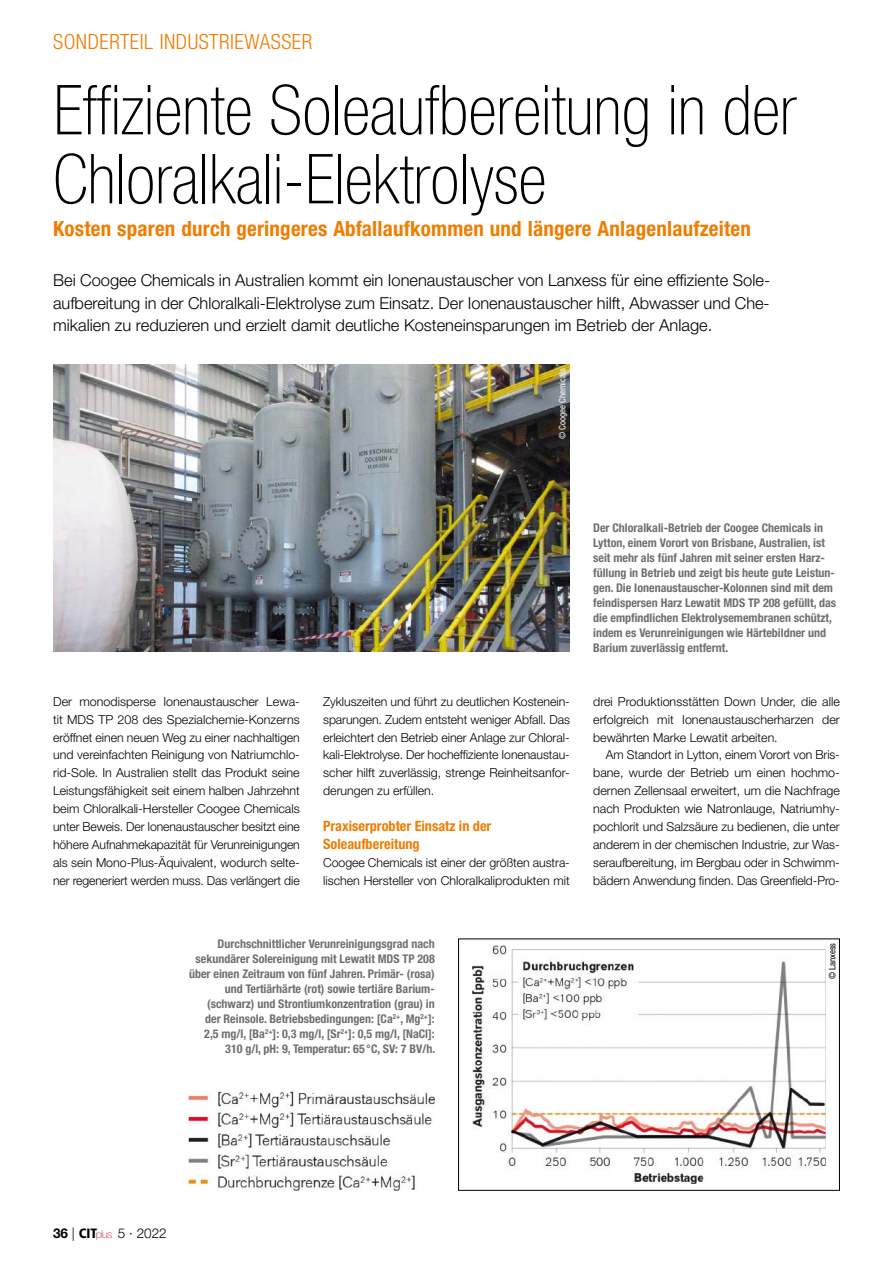
<style>
.page{position:relative;width:893px;height:1263px;background:#fff}
.page>*{position:absolute;margin:0;border:0;box-sizing:border-box;transform-origin:0 0}
.t1{font:100 condensed 69px/69px "Helvetica Neue LT Std";color:#000}
.t2{font:700 condensed 21px "Helvetica Neue LT Std";letter-spacing:.01em;color:#ef7d00}
.t3{font:300 condensed 21px "Helvetica Neue LT Std";letter-spacing:.025em;color:#ef7d00}
.t4{font:300 16.5px/22.5px "Helvetica Neue LT Std";color:#000;text-align:justify}
.t5{font:700 condensed 14.25px/18px "Helvetica Neue LT Std";color:#ef7d00}
.t6{font:300 13.5px "Helvetica Neue LT Std";color:#000}
.t7{font:300 12.3px/18px "Helvetica Neue LT Std";color:#000;text-align:justify}
.t8{font:700 condensed 12px/15px "Helvetica Neue LT Std";color:#706f6f}
.t9{font:condensed 9px "Helvetica Neue LT Std";color:#fff}
.t10{font:condensed 9px "Helvetica Neue LT Std";color:#000}
.s1{font-weight:700}
.s2{font-family:"Frutiger LT Std";font-weight:900;font-stretch:condensed}
.s3{font-weight:100;font-size:10.65px;color:#ce1531}
</style>
<div class="page">
<img style="left:53px;top:364px;width:517px;height:288px">
<img style="left:473px;top:945px;width:352px;height:239px">
<div style="left:458px;top:938px;width:382px;height:253px;border:1px solid #000"></div>
<img style="left:188px;top:1091px;width:247px;height:100px">
<h2 class="t3" style="left:53px;top:29px;width:261px">SONDERTEIL INDUSTRIEWASSER</h2>
<h1 class="t1" style="left:53px;top:75px;width:745px">Effiziente Soleaufbereitung in der<br>Chloralkali-Elektrolyse</h1>
<h2 class="t2" style="left:53px;top:216px;width:699px">Kosten sparen durch geringeres Abfallaufkommen und längere Anlagenlaufzeiten</h2>
<p class="t4" style="left:53px;top:269px;width:718px">Bei Coogee Chemicals in Australien kommt ein Ionenaustauscher von Lanxess für eine effiziente Sole&shy;aufbereitung in der Chloralkali-Elektrolyse zum Einsatz. Der Ionenaustauscher hilft, Abwasser und Che&shy;mikalien zu reduzieren und erzielt damit deutliche Kosteneinsparungen im Betrieb der Anlage.</p>
<p class="t9" style="left:557px;top:439px;width:72px;rotate:-90deg">© Coogee Chemicals</p>
<p class="t7" style="left:53px;top:692px;width:248px">Der monodisperse Ionenaustauscher Lewa&shy;tit MDS TP 208 des Spezialchemie-Konzerns eröffnet einen neuen Weg zu einer nachhaltigen und vereinfachten Reinigung von Natriumchlo&shy;rid-Sole. In Australien stellt das Produkt seine Leistungsfähigkeit seit einem halben Jahrzehnt beim Chloralkali-Hersteller Coogee Chemicals unter Beweis. Der Ionenaustauscher besitzt eine höhere Aufnahmekapazität für Verunreinigungen als sein Mono-Plus-Äquivalent, wodurch selte&shy;ner regeneriert werden muss. Das verlängert die</p>
<p class="t7" style="left:323px;top:692px;width:248px">Zykluszeiten und führt zu deutlichen Kostenein&shy;sparungen. Zudem entsteht weniger Abfall. Das erleichtert den Betrieb einer Anlage zur Chloral&shy;kali-Elektrolyse. Der hocheffiziente Ionenaustau&shy;scher hilft zuverlässig, strenge Reinheitsanfor&shy;derungen zu erfüllen.</p>
<p class="t5" style="left:323px;top:817px;width:170px">Praxiserprobter Einsatz in der<br>Soleaufbereitung</p>
<p class="t7" style="left:323px;top:854px;width:248px">Coogee Chemicals ist einer der größten austra&shy;lischen Hersteller von Chloralkaliprodukten mit</p>
<p class="t8" style="left:593px;top:520px;width:244px">Der Chloralkali-Betrieb der Coogee Chemicals in Lytton, einem Vorort von Brisbane, Australien, ist seit mehr als fünf Jahren mit seiner ersten Harz&shy;füllung in Betrieb und zeigt bis heute gute Leistun&shy;gen. Die Ionenaustauscher-Kolonnen sind mit dem feindispersen Harz Lewatit MDS TP 208 gefüllt, das die empfindlichen Elektrolysemembranen schützt, indem es Verunreinigungen wie Härtebildner und Barium zuverlässig entfernt.</p>
<p class="t7" style="left:593px;top:692px;width:248px">drei Produktionsstätten Down Under, die alle erfolgreich mit Ionenaustauscherharzen der bewährten Marke Lewatit arbeiten.</p>
<p class="t7" style="left:593px;top:746px;width:248px;text-indent:13px">Am Standort in Lytton, einem Vorort von Bris&shy;bane, wurde der Betrieb um einen hochmo&shy;dernen Zellensaal erweitert, um die Nachfrage nach Produkten wie Natronlauge, Natriumhy&shy;pochlorit und Salzsäure zu bedienen, die unter anderem in der chemischen Industrie, zur Was&shy;seraufbereitung, im Bergbau oder in Schwimm&shy;bädern Anwendung finden. Das Greenfield-Pro-</p>
<p class="t8" style="left:189px;top:936px;width:248px;text-align:right">Durchschnittlicher Verunreinigungsgrad nach sekundärer Solereinigung mit Lewatit MDS TP 208 über einen Zeitraum von fünf Jahren. Primär- (rosa) und Tertiärhärte (rot) sowie tertiäre Barium-(schwarz) und Strontiumkonzentration (grau) in<br>der Reinsole. Betriebsbedingungen: [Ca<sup>2+</sup>, Mg<sup>2+</sup>]:<br>2,5 mg/l, [Ba<sup>2+</sup>]: 0,3 mg/l, [Sr<sup>2+</sup>]: 0,5 mg/l, [NaCl]:<br>310 g/l, pH: 9, Temperatur: 65 °C, SV: 7 BV/h.</p>
<p class="t10" style="left:827px;top:979px;width:38px;rotate:-90deg">© Lanxess</p>
<p class="t6" style="left:53px;top:1224px;width:115px"><span class="s1">36</span> | <span class="s2">CIT</span><span class="s3">plus</span> 5 · 2022</p>
</div>
